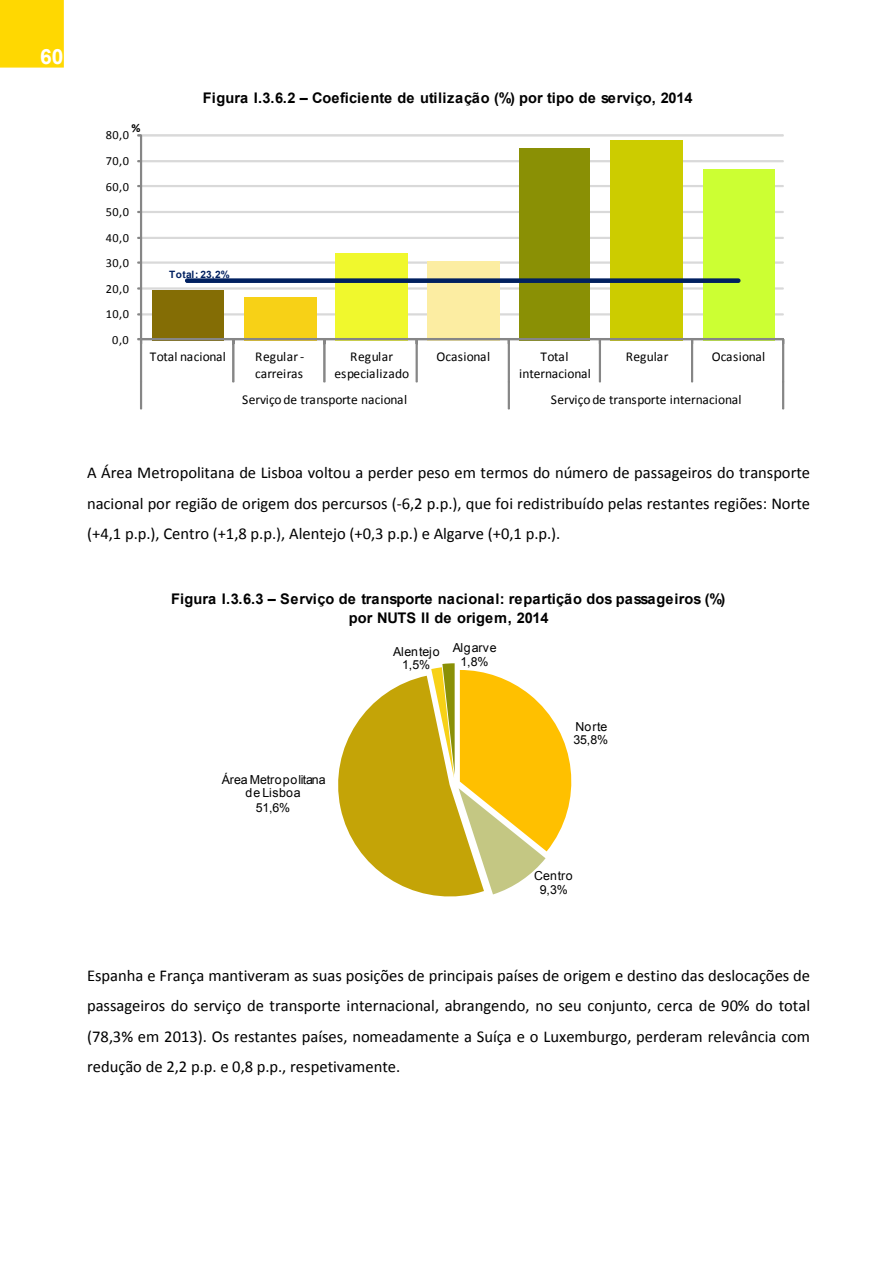
<style>
.page{position:relative;width:893px;height:1263px;background:#fff}
.page>*{position:absolute;margin:0;border:0;box-sizing:border-box;transform-origin:0 0}
.t1{font:700 21px "Arial";color:#fff}
.t2{font:16.5px/30.3px "Calibri";color:#000;text-align:justify}
.t3{font:700 14.7px/19px "Arial";letter-spacing:.005em;color:#000;text-align:center}
.t4{font:13.5px/16.8px "Calibri";color:#000;text-align:center}
.t5{font:12.45px/13.5px "Arial";color:#000;text-align:center}
.t6{font:12.45px "Calibri";letter-spacing:.045em;color:#000}
.t7{font:12.45px/13.5px "Arial";letter-spacing:.04em;color:#000;text-align:center}
.t8{font:700 12.45px "Calibri";color:#000}
.t9{font:700 10.2px "Arial";letter-spacing:.005em;color:#002060}
</style>
<div class="page">
<div style="left:0;top:0;width:64px;height:68px;background:#ffd801"></div>
<div style="left:140px;top:313px;width:644px;height:2px;border:1px solid #d9d9d9"></div>
<div style="left:140px;top:287px;width:644px;height:3px;border:1px solid #d9d9d9"></div>
<div style="left:140px;top:261px;width:644px;height:3px;border:1px solid #d9d9d9"></div>
<div style="left:140px;top:237px;width:644px;height:2px;border:1px solid #d9d9d9"></div>
<div style="left:140px;top:211px;width:644px;height:2px;border:1px solid #d9d9d9"></div>
<div style="left:140px;top:185px;width:644px;height:2px;border:1px solid #d9d9d9"></div>
<div style="left:140px;top:160px;width:644px;height:2px;border:1px solid #d9d9d9"></div>
<div style="left:140px;top:134px;width:644px;height:3px;border:1px solid #d9d9d9"></div>
<div style="left:152px;top:290px;width:72px;height:51px;background:#846d05"></div>
<div style="left:244px;top:297px;width:72px;height:44px;background:#f7d117"></div>
<div style="left:335px;top:253px;width:72px;height:88px;background:#f0f82d"></div>
<div style="left:427px;top:261px;width:72px;height:80px;background:#fceda2"></div>
<div style="left:519px;top:148px;width:71px;height:193px;background:#8a9005"></div>
<div style="left:610px;top:140px;width:72px;height:201px;background:#cc0"></div>
<div style="left:703px;top:170px;width:72px;height:171px;background:#cf3"></div>
<div style="left:140px;top:135px;width:2px;height:205px;border:1px solid #868686"></div>
<svg style="left:137px;top:287px;width:5px;height:3px"></svg>
<svg style="left:137px;top:261px;width:5px;height:3px"></svg>
<svg style="left:137px;top:134px;width:5px;height:3px"></svg>
<div style="left:140px;top:338px;width:644px;height:2px;border:1px solid #868686"></div>
<div style="left:140px;top:339px;width:2px;height:43px;border:1px solid #868686"></div>
<div style="left:232px;top:339px;width:2px;height:43px;border:1px solid #868686"></div>
<div style="left:323px;top:339px;width:3px;height:43px;border:1px solid #868686"></div>
<div style="left:416px;top:339px;width:2px;height:43px;border:1px solid #868686"></div>
<div style="left:508px;top:339px;width:2px;height:43px;border:1px solid #868686"></div>
<div style="left:599px;top:339px;width:2px;height:43px;border:1px solid #868686"></div>
<div style="left:691px;top:339px;width:2px;height:43px;border:1px solid #868686"></div>
<div style="left:782px;top:339px;width:2px;height:43px;border:1px solid #868686"></div>
<div style="left:140px;top:381px;width:2px;height:28px;border:1px solid #868686"></div>
<div style="left:508px;top:381px;width:2px;height:28px;border:1px solid #868686"></div>
<div style="left:782px;top:381px;width:2px;height:28px;border:1px solid #868686"></div>
<hr style="left:186px;top:279px;width:554px;height:3px;background:#002060;border-radius:2px">
<div style="left:185px;top:278px;width:555px;height:5px;border:1px solid #002060;border-radius:2px"></div>
<svg style="left:338px;top:663px;width:234px;height:234px"></svg>
<p class="t1" style="left:40px;top:43px;width:25px">60</p>
<p class="t8" style="left:132px;top:120px;width:11px">%</p>
<p class="t6" style="left:106px;top:127px;width:25px">80,0</p>
<p class="t6" style="left:106px;top:153px;width:25px">70,0</p>
<p class="t6" style="left:106px;top:179px;width:25px">60,0</p>
<p class="t6" style="left:106px;top:204px;width:25px">50,0</p>
<p class="t6" style="left:106px;top:229px;width:25px">40,0</p>
<p class="t6" style="left:106px;top:255px;width:25px">30,0</p>
<p class="t6" style="left:106px;top:281px;width:25px">20,0</p>
<p class="t6" style="left:106px;top:306px;width:25px">10,0</p>
<p class="t6" style="left:112px;top:332px;width:18px">0,0</p>
<p class="t3" style="left:203px;top:89px;width:491px">Figura I.3.6.2 – Coeficiente de utilização (%) por tipo de serviço, 2014</p>
<p class="t9" style="left:169px;top:267px;width:62px">Total: 23,2%</p>
<p class="t4" style="left:150px;top:349px;width:78px">Total nacional</p>
<p class="t4" style="left:255px;top:349px;width:51px;text-align:left">Regular - carreiras</p>
<p class="t4" style="left:335px;top:349px;width:76px">Regular especializado</p>
<p class="t4" style="left:436px;top:349px;width:55px">Ocasional</p>
<p class="t4" style="left:519px;top:349px;width:73px">Total internacional</p>
<p class="t4" style="left:626px;top:349px;width:44px">Regular</p>
<p class="t4" style="left:712px;top:349px;width:55px">Ocasional</p>
<p class="t4" style="left:242px;top:391px;width:167px">Serviço de transporte nacional</p>
<p class="t4" style="left:551px;top:391px;width:192px">Serviço de transporte internacional</p>
<p class="t2" style="left:87px;top:458px;width:725px">A Área Metropolitana de Lisboa voltou a perder peso em termos do número de passageiros do transporte nacional por região de origem dos percursos (-6,2 p.p.), que foi redistribuído pelas restantes regiões: Norte (+4,1 p.p.), Centro (+1,8 p.p.), Alentejo (+0,3 p.p.) e Algarve (+0,1 p.p.).</p>
<p class="t3" style="left:171px;top:590px;width:556px">Figura I.3.6.3 – Serviço de transporte nacional: repartição dos passageiros (%) por NUTS II de origem, 2014</p>
<p class="t5" style="left:222px;top:773px;width:105px">Área Metropolitana de Lisboa</p>
<p class="t5" style="left:256px;top:801px;width:36px">51,6%</p>
<p class="t5" style="left:393px;top:645px;width:48px">Alentejo<br>1,5%</p>
<p class="t7" style="left:453px;top:641px;width:45px">Algarve<br>1,8%</p>
<p class="t5" style="left:573px;top:720px;width:36px;text-align:left">Norte<br>35,8%</p>
<p class="t5" style="left:534px;top:869px;width:40px">Centro<br>9,3%</p>
<p class="t2" style="left:87px;top:961px;width:725px">Espanha e França mantiveram as suas posições de principais países de origem e destino das deslocações de passageiros do serviço de transporte internacional, abrangendo, no seu conjunto, cerca de 90% do total (78,3% em 2013). Os restantes países, nomeadamente a Suíça e o Luxemburgo, perderam relevância com redução de 2,2 p.p. e 0,8 p.p., respetivamente.</p>
</div>
